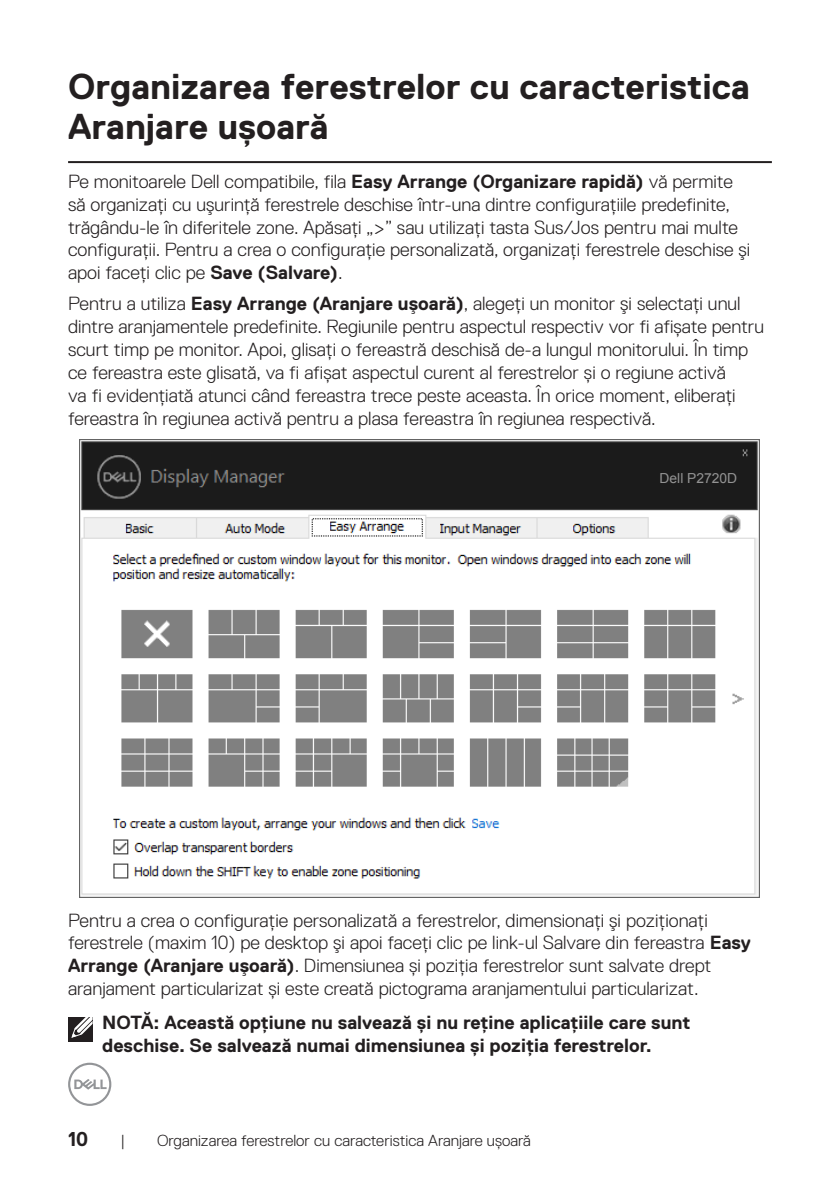
<style>
.page{position:relative;width:840px;height:1191px;background:#fff}
.page>*{position:absolute;margin:0;border:0;box-sizing:border-box;transform-origin:0 0}
.Head_1{font:700 36px/40px "Dell Replica";color:#231f20}
.t1{font:700 20px "Dell Replica";color:#231f20}
.Paragraph{font:300 19px/22.8px "Dell Replica";color:#231f20}
.Note{font:700 19px/22.8px "Dell Replica";color:#231f20}
.t2{font:300 16px "Dell Replica";color:#231f20}
.t3{font:13.8px "Arial";color:#939393}
.s1{font-weight:700}
</style>
<div class="page">
<svg style="left:68px;top:1062px;width:43px;height:44px"></svg>
<hr style="left:68px;top:161px;width:703px;height:2px;background:#231f20">
<img style="left:79px;top:440px;width:680px;height:457px">
<div style="left:639px;top:468px;width:109px;height:21px;background:#1b1b1b"></div>
<div style="left:68px;top:1017px;width:24px;height:24px;background:#231f20"></div>
<svg style="left:71px;top:1017px;width:22px;height:21px"></svg>
<p class="Head_1" style="left:68px;top:66px;width:683px">Organizarea ferestrelor cu caracteristica<br>Aranjare ușoară</p>
<p class="Paragraph" style="left:68px;top:170px;width:683px">Pe monitoarele Dell compatibile, fila <span class="s1">Easy Arrange (Organizare rapidă)</span> vă permite să organizaţi cu uşurinţă ferestrele deschise într-una dintre configuraţiile predefinite, trăgându-le în diferitele zone. Apăsaţi „&gt;” sau utilizaţi tasta Sus/Jos pentru mai multe configuraţii. Pentru a crea o configuraţie personalizată, organizaţi ferestrele deschise şi apoi faceţi clic pe <span class="s1">Save (Salvare)</span>.</p>
<p class="Paragraph" style="left:68px;top:292px;width:697px">Pentru a utiliza <span class="s1">Easy Arrange (Aranjare uşoară)</span>, alegeţi un monitor şi selectaţi unul dintre aranjamentele predefinite. Regiunile pentru aspectul respectiv vor fi afișate pentru scurt timp pe monitor. Apoi, glisați o fereastră deschisă de-a lungul monitorului. În timp ce fereastra este glisată, va fi afișat aspectul curent al ferestrelor și o regiune activă<br>va fi evidențiată atunci când fereastra trece peste aceasta. În orice moment, eliberați fereastra în regiunea activă pentru a plasa fereastra în regiunea respectivă.</p>
<p class="t3" style="left:659px;top:469px;width:79px">Dell P2720D</p>
<p class="Paragraph" style="left:68px;top:908px;width:684px">Pentru a crea o configuraţie personalizată a ferestrelor, dimensionaţi şi poziţionaţi ferestrele (maxim 10) pe desktop şi apoi faceţi clic pe link-ul Salvare din fereastra <span class="s1">Easy Arrange (Aranjare uşoară)</span>. Dimensiunea și poziția ferestrelor sunt salvate drept aranjament particularizat și este creată pictograma aranjamentului particularizat.</p>
<p class="Note" style="left:102px;top:1011px;width:589px">NOTĂ: Această opțiune nu salvează și nu reține aplicațiile care sunt deschise. Se salvează numai dimensiunea și poziția ferestrelor.</p>
<p class="t1" style="left:68px;top:1127px;width:22px">10</p>
<p class="t2" style="left:120px;top:1131px;width:6px">|</p>
<p class="t2" style="left:157px;top:1131px;width:375px">Organizarea ferestrelor cu caracteristica Aranjare ușoară</p>
</div>
